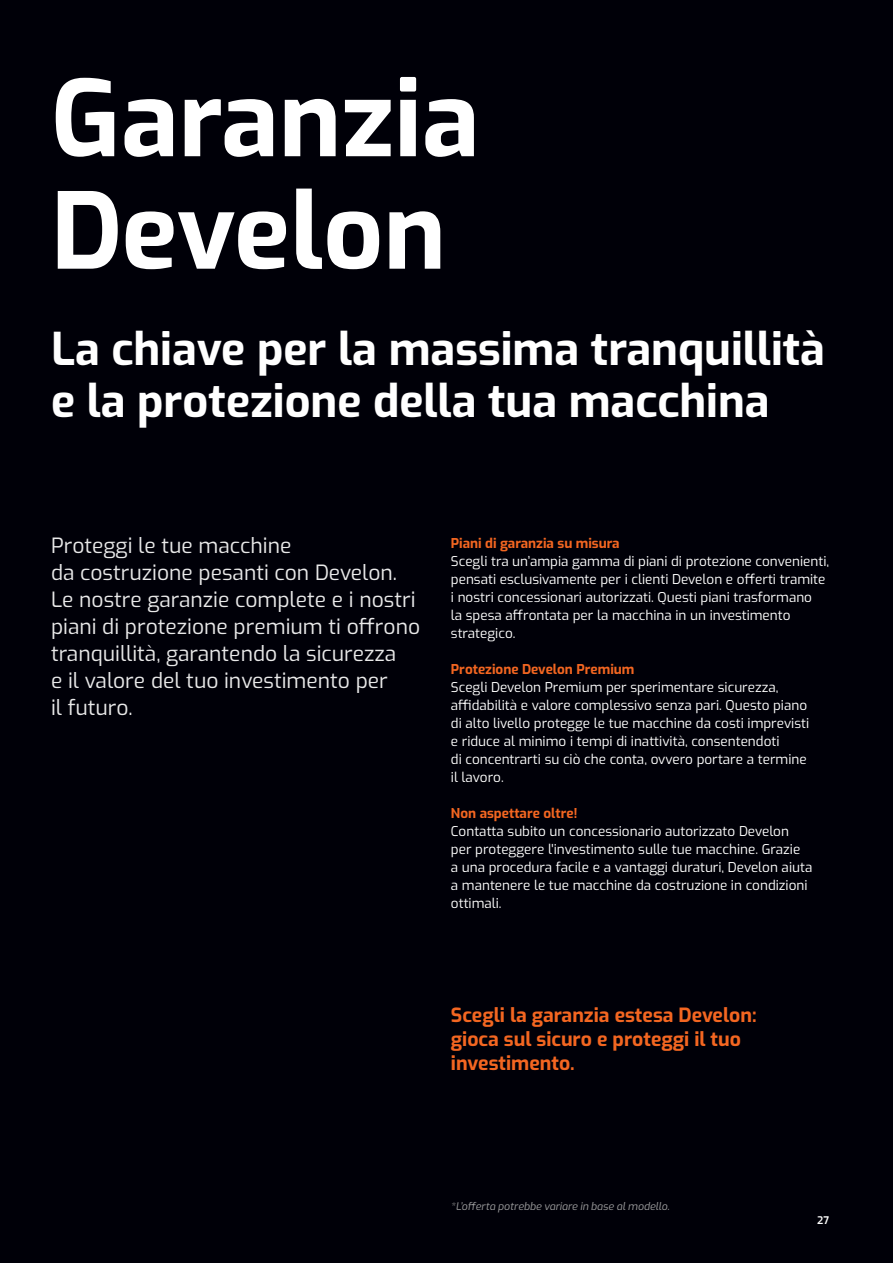
<style>
.page{position:relative;width:893px;height:1263px;background:#000008}
.page>*{position:absolute;margin:0;border:0;box-sizing:border-box;transform-origin:0 0}
.t1{font:700 105px/112.5px "Exo";color:#fff}
.t2{font:700 45px/52.5px "Exo";color:#fff}
.t3{font:21px/27px "Exo";color:#e9e9e9}
.t4{font:700 19.5px/24px "Exo";color:#f36621}
.t5{font:13.5px/18px "Exo";color:#fff}
.t6{font:700 13.5px "Exo";color:#f36621}
.t7{font:italic 10.5px "Exo";color:#9d9d9e}
.t8{font:600 10.5px "Exo";color:#fff}
</style>
<div class="page">
<h1 class="t1" style="left:51px;top:57px;width:430px">Garanzia<br>Develon</h1>
<h2 class="t2" style="left:51px;top:320px;width:775px">La chiave per la massima tranquillità e la protezione della tua macchina</h2>
<h3 class="t3" style="left:51px;top:531px;width:371px">Proteggi le tue macchine<br>da costruzione pesanti con Develon.<br>Le nostre garanzie complete e i nostri piani di protezione premium ti offrono tranquillità, garantendo la sicurezza<br>e il valore del tuo investimento per<br>il futuro.</h3>
<p class="t6" style="left:451px;top:533px;width:170px">Piani di garanzia su misura</p>
<p class="t5" style="left:451px;top:552px;width:380px">Scegli tra un’ampia gamma di piani di protezione convenienti, pensati esclusivamente per i clienti Develon e offerti tramite i nostri concessionari autorizzati. Questi piani trasformano<br>la spesa affrontata per la macchina in un investimento strategico.</p>
<p class="t6" style="left:451px;top:659px;width:185px">Protezione Develon Premium</p>
<p class="t5" style="left:451px;top:678px;width:360px">Scegli Develon Premium per sperimentare sicurezza, affidabilità e valore complessivo senza pari. Questo piano di alto livello protegge le tue macchine da costi imprevisti e riduce al minimo i tempi di inattività, consentendoti<br>di concentrarti su ciò che conta, ovvero portare a termine il lavoro.</p>
<p class="t6" style="left:451px;top:803px;width:128px">Non aspettare oltre!</p>
<p class="t5" style="left:451px;top:822px;width:363px">Contatta subito un concessionario autorizzato Develon per proteggere l'investimento sulle tue macchine. Grazie<br>a una procedura facile e a vantaggi duraturi, Develon aiuta a mantenere le tue macchine da costruzione in condizioni ottimali.</p>
<h3 class="t4" style="left:451px;top:1002px;width:307px">Scegli la garanzia estesa Develon: gioca sul sicuro e proteggi il tuo investimento.</h3>
<p class="t7" style="left:451px;top:1198px;width:220px">*L’offerta potrebbe variare in base al modello.</p>
<p class="t8" style="left:817px;top:1213px;width:13px">27</p>
</div>
